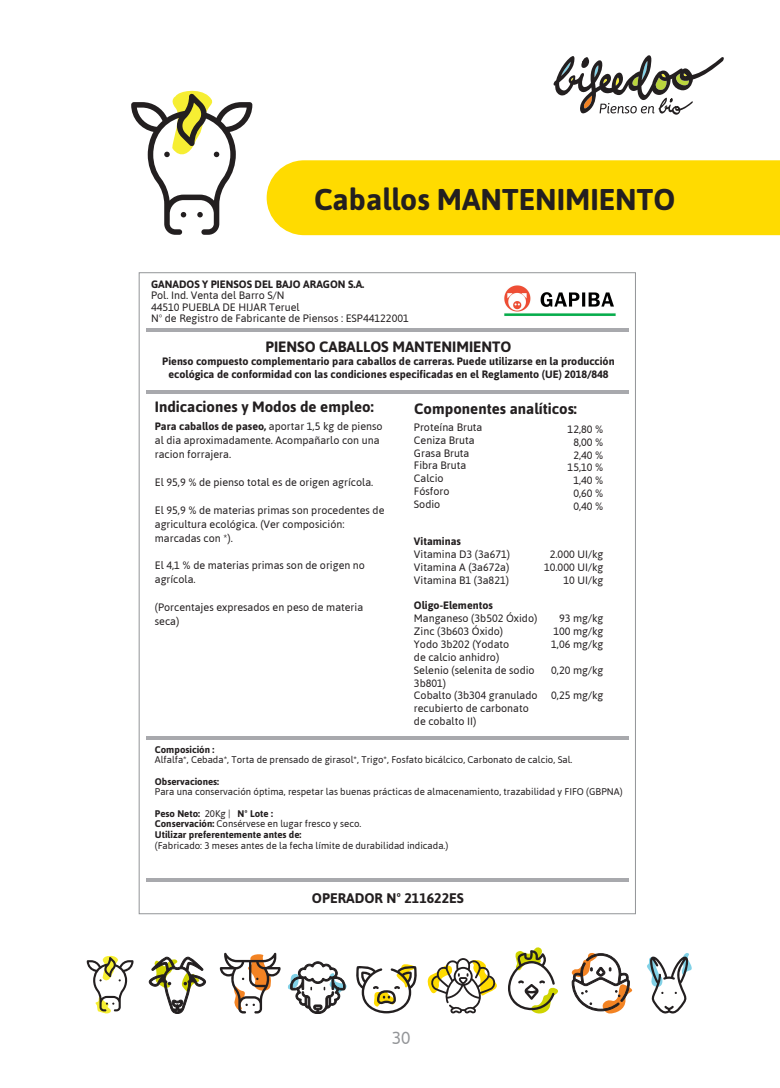
<style>
.page{position:relative;width:780px;height:1088px;background:#fff}
.page>*{position:absolute;margin:0;border:0;box-sizing:border-box;transform-origin:0 0}
.t1{font:700 30px "Asap";color:#231f20}
.t2{font:17.5px "Asap";color:#939598}
.t3{font:700 15px "Asap";color:#231f20}
.t4{font:700 13.88px "Asap";color:#231f20}
.t5{font:10.75px/12.9px "Asap";color:#231f20}
.t6{font:700 10.75px/12.9px "Asap";color:#231f20;text-align:center}
.t7{font:9.62px "Asap";color:#231f20}
.t8{font:700 9.62px/10.8px "Asap";color:#231f20}
.s1{font-weight:700}
.s2{font-weight:400}
</style>
<div class="page">
<svg style="left:553px;top:55px;width:170px;height:60px"></svg>
<svg style="left:87px;top:955px;width:46px;height:59px"></svg>
<svg style="left:288px;top:961px;width:59px;height:53px"></svg>
<svg style="left:149px;top:956px;width:57px;height:58px"></svg>
<svg style="left:220px;top:953px;width:60px;height:60px"></svg>
<svg style="left:356px;top:964px;width:61px;height:49px"></svg>
<svg style="left:427px;top:947px;width:131px;height:67px"></svg>
<svg style="left:571px;top:953px;width:62px;height:60px"></svg>
<svg style="left:647px;top:953px;width:45px;height:60px"></svg>
<svg style="left:131px;top:90px;width:121px;height:145px"></svg>
<div style="left:266px;top:160px;width:514px;height:75px;background:#ffdb00"></div>
<hr style="left:146px;top:328px;width:482px;height:4px;background:#a8a9ad">
<hr style="left:146px;top:390px;width:482px;height:4px;background:#a8a9ad">
<hr style="left:146px;top:736px;width:482px;height:3px;background:#a8a9ad">
<hr style="left:147px;top:878px;width:482px;height:4px;background:#a8a9ad">
<img style="left:504px;top:285px;width:112px;height:31px">
<h1 class="t1" style="left:314px;top:182px;width:363px">Caballos MANTENIMIENTO</h1>
<p class="t6" style="left:151px;top:278px;width:215px">GANADOS Y PIENSOS DEL BAJO ARAGON S.A.</p>
<p class="t5" style="left:151px;top:290px;width:259px;line-height:11.2px">Pol. Ind. Venta del Barro S/N<br>44510 PUEBLA DE HIJAR Teruel<br>Nº de Registro de Fabricante de Piensos : ESP44122001</p>
<h3 class="t3" style="left:265px;top:338px;width:247px">PIENSO CABALLOS MANTENIMIENTO</h3>
<p class="t6" style="left:162px;top:354px;width:454px">Pienso compuesto complementario para caballos de carreras. Puede utilizarse en la producción ecológica de conformidad con las condiciones especificadas en el Reglamento (UE) 2018/848</p>
<h3 class="t3" style="left:155px;top:398px;width:220px">Indicaciones y Modos de empleo:</h3>
<p class="t5" style="left:155px;top:419px;width:229px;line-height:13.9px"><span class="s1">Para caballos de paseo,</span> aportar 1,5 kg de pienso al dia aproximadamente. Acompañarlo con una racion forrajera.</p>
<p class="t5" style="left:155px;top:475px;width:220px">El 95,9 % de pienso total es de origen agrícola.</p>
<p class="t5" style="left:155px;top:503px;width:231px;line-height:13.9px">El 95,9 % de materias primas son procedentes de agricultura ecológica. (Ver composición: marcadas con *).</p>
<p class="t5" style="left:155px;top:558px;width:212px;line-height:13.9px">El 4,1 % de materias primas son de origen no agrícola.</p>
<p class="t5" style="left:155px;top:600px;width:210px;line-height:13.9px">(Porcentajes expresados en peso de materia seca)</p>
<h3 class="t3" style="left:414px;top:400px;width:164px">Componentes analíticos:</h3>
<p class="t5" style="left:414px;top:420px;width:70px">Proteína Bruta<br>Ceniza Bruta<br>Grasa Bruta<br>Fibra Bruta<br>Calcio<br>Fósforo<br>Sodio</p>
<p class="t5" style="left:567px;top:422px;width:37px;text-align:center">12,80 %<br>8,00 %<br>2,40 %<br>15,10 %<br>1,40 %<br>0,60 %<br>0,40 %</p>
<p class="t6" style="left:414px;top:535px;width:49px">Vitaminas</p>
<p class="t5" style="left:414px;top:547px;width:98px;text-align:justify">Vitamina D3 (3a671)<br>Vitamina A (3a672a)<br>Vitamina B1 (3a821)</p>
<p class="t6" style="left:414px;top:599px;width:80px">Oligo-Elementos</p>
<p class="t5" style="left:414px;top:612px;width:125px">Manganeso (3b502 Óxido)<br>Zinc (3b603 Óxido)<br>Yodo 3b202 (Yodato<br>de calcio anhidro)<br>Selenio (selenita de sodio<br>3b801)<br>Cobalto (3b304 granulado recubierto de carbonato de cobalto II)</p>
<p class="t5" style="left:544px;top:547px;width:61px;text-align:right">2.000 UI/kg<br>10.000 UI/kg<br>10 UI/kg</p>
<p class="t5" style="left:551px;top:612px;width:54px;text-align:justify;text-indent:8px">93 mg/kg 100 mg/kg 1,06 mg/kg</p>
<p class="t5" style="left:551px;top:663px;width:54px">0,20 mg/kg</p>
<p class="t5" style="left:551px;top:689px;width:54px">0,25 mg/kg</p>
<p class="t8" style="left:155px;top:744px;width:61px">Composición :</p>
<p class="t7" style="left:155px;top:753px;width:419px">Alfalfa*, Cebada*, Torta de prensado de girasol*, Trigo*, Fosfato bicálcico, Carbonato de calcio, Sal.</p>
<p class="t8" style="left:155px;top:776px;width:66px">Observaciones:</p>
<p class="t7" style="left:155px;top:786px;width:469px">Para una conservación óptima, respetar las buenas prácticas de almacenamiento, trazabilidad y FIFO (GBPNA)</p>
<p class="t8" style="left:155px;top:808px;width:208px">Peso Neto: <span class="s2">20Kg |</span> Nº Lote :<br>Conservación: <span class="s2">Consérvese en lugar fresco y seco.<br></span>Utilizar preferentemente antes de:</p>
<p class="t7" style="left:155px;top:839px;width:295px">(Fabricado: 3 meses antes de la fecha límite de durabilidad indicada.)</p>
<p class="t4" style="left:312px;top:890px;width:153px">OPERADOR Nº 211622ES</p>
<h2 class="t2" style="left:391px;top:1026px;width:20px">30</h2>
</div>
